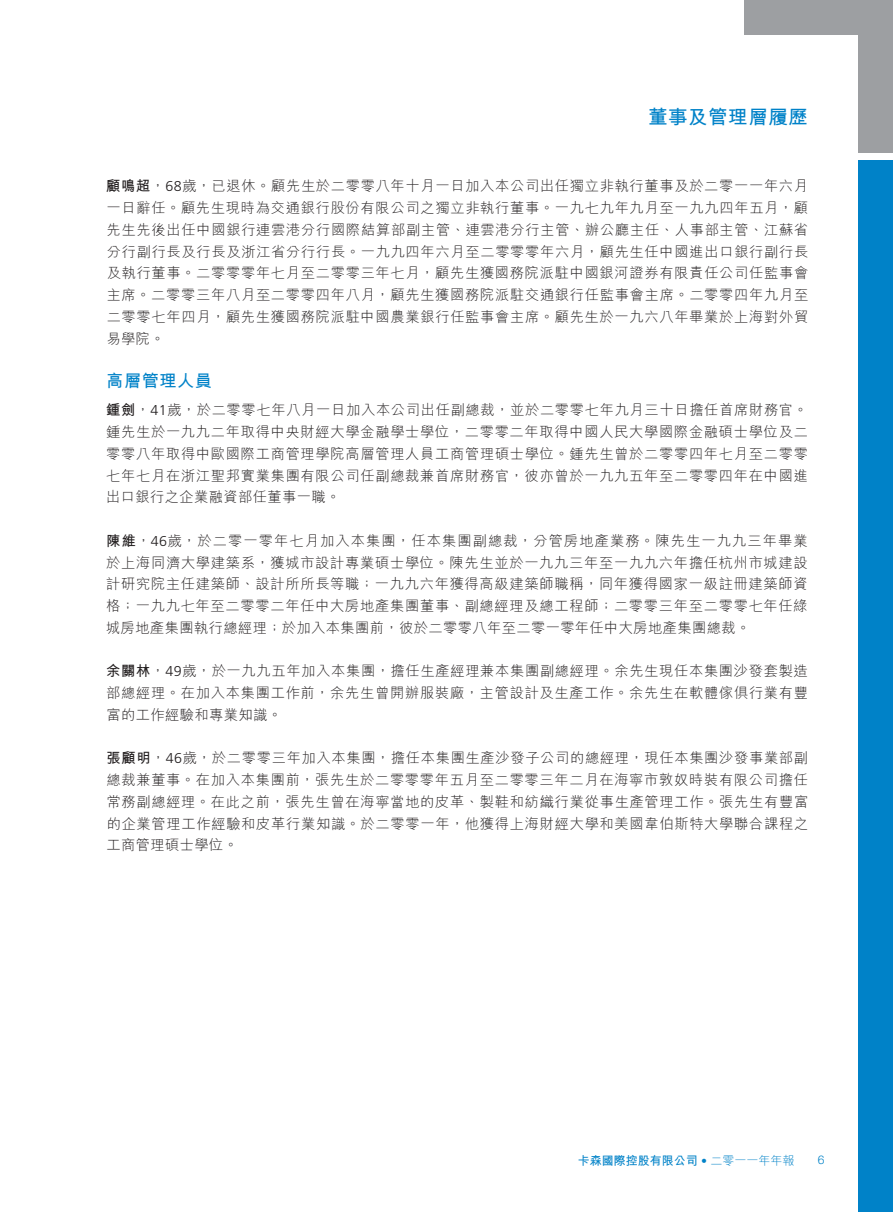
<style>
.page{position:relative;width:893px;height:1212px;background:#fff}
.page>*{position:absolute;margin:0;border:0;box-sizing:border-box;transform-origin:0 0}
.t1{font:700 19.5px "M Hei HK";letter-spacing:.03em;color:#0082c8}
.t2{font:700 17.25px "M Hei HK";letter-spacing:.03em;color:#0082c8}
.t3{font:300 14.25px/21.8px "M Hei HK";letter-spacing:.05em;color:#231f20;text-align:justify}
.t4{font:700 12px "M Hei HK";color:#0082c8}
.t5{font:300 12px "Helvetica Neue LT Std";color:#0082c8}
.s1{font-weight:700}
.s2{font-family:"Frutiger LT Std"}
.s3{font-family:"Frutiger LT Std";font-weight:300}
.s4{font-weight:300}
</style>
<div class="page">
<div style="left:859px;top:160px;width:34px;height:1052px;background:#0082c8"></div>
<div style="left:859px;top:0;width:34px;height:152px;background:#9d9fa2"></div>
<div style="left:744px;top:0;width:149px;height:34px;background:#9d9fa2"></div>
<h1 class="t1" style="left:648px;top:102px;width:161px">董事及管理層履歷</h1>
<p class="t3" style="left:106px;top:175px;width:704px"><span class="s1">顧鳴超</span>，<span class="s2">68</span>歲，已退休。顧先生於二零零八年十月一日加入本公司出任獨立非執行董事及於二零一一年六月一日辭任。顧先生現時為交通銀行股份有限公司之獨立非執行董事。一九七九年九月至一九九四年五月，顧先生先後出任中國銀行連雲港分行國際結算部副主管、連雲港分行主管、辦公廳主任、人事部主管、江蘇省分行副行長及行長及浙江省分行行長。一九九四年六月至二零零零年六月，顧先生任中國進出口銀行副行長及執行董事。二零零零年七月至二零零三年七月，顧先生獲國務院派駐中國銀河證券有限責任公司任監事會主席。二零零三年八月至二零零四年八月，顧先生獲國務院派駐交通銀行任監事會主席。二零零四年九月至二零零七年四月，顧先生獲國務院派駐中國農業銀行任監事會主席。顧先生於一九六八年畢業於上海對外貿易學院。</p>
<p class="t2" style="left:106px;top:368px;width:107px">高層管理人員</p>
<p class="t3" style="left:106px;top:399px;width:703px"><span class="s1">鍾劍</span>，<span class="s2">41</span>歲，於二零零七年八月一日加入本公司出任副總裁，並於二零零七年九月三十日擔任首席財務官。鍾先生於一九九二年取得中央財經大學金融學士學位，二零零二年取得中國人民大學國際金融碩士學位及二零零八年取得中歐國際工商管理學院高層管理人員工商管理碩士學位。鍾先生曾於二零零四年七月至二零零七年七月在浙江聖邦實業集團有限公司任副總裁兼首席財務官，彼亦曾於一九九五年至二零零四年在中國進出口銀行之企業融資部任董事一職。</p>
<p class="t3" style="left:106px;top:529px;width:703px"><span class="s1">陳維</span>，<span class="s2">46</span>歲，於二零一零年七月加入本集團，任本集團副總裁，分管房地產業務。陳先生一九九三年畢業於上海同濟大學建築系，獲城市設計專業碩士學位。陳先生並於一九九三年至一九九六年擔任杭州市城建設計研究院主任建築師、設計所所長等職；一九九六年獲得高級建築師職稱，同年獲得國家一級註冊建築師資格；一九九七年至二零零二年任中大房地產集團董事、副總經理及總工程師；二零零三年至二零零七年任綠城房地產集團執行總經理；於加入本集團前，彼於二零零八年至二零一零年任中大房地產集團總裁。</p>
<p class="t3" style="left:106px;top:660px;width:703px"><span class="s1">余關林</span>，<span class="s2">49</span>歲，於一九九五年加入本集團，擔任生產經理兼本集團副總經理。余先生現任本集團沙發套製造部總經理。在加入本集團工作前，余先生曾開辦服裝廠，主管設計及生產工作。余先生在軟體傢俱行業有豐富的工作經驗和專業知識。</p>
<p class="t3" style="left:106px;top:747px;width:703px"><span class="s1">張顧明</span>，<span class="s2">46</span>歲，於二零零三年加入本集團，擔任本集團生產沙發子公司的總經理，現任本集團沙發事業部副總裁兼董事。在加入本集團前，張先生於二零零零年五月至二零零三年二月在海寧市敦奴時裝有限公司擔任常務副總經理。在此之前，張先生曾在海寧當地的皮革、製鞋和紡織行業從事生產管理工作。張先生有豐富的企業管理工作經驗和皮革行業知識。於二零零一年，他獲得上海財經大學和美國韋伯斯特大學聯合課程之工商管理碩士學位。</p>
<p class="t4" style="left:578px;top:1152px;width:218px">卡森國際控股有限公司 <span class="s3">•</span> <span class="s4">二零一一年年報</span></p>
<p class="t5" style="left:818px;top:1152px;width:8px">6</p>
</div>
